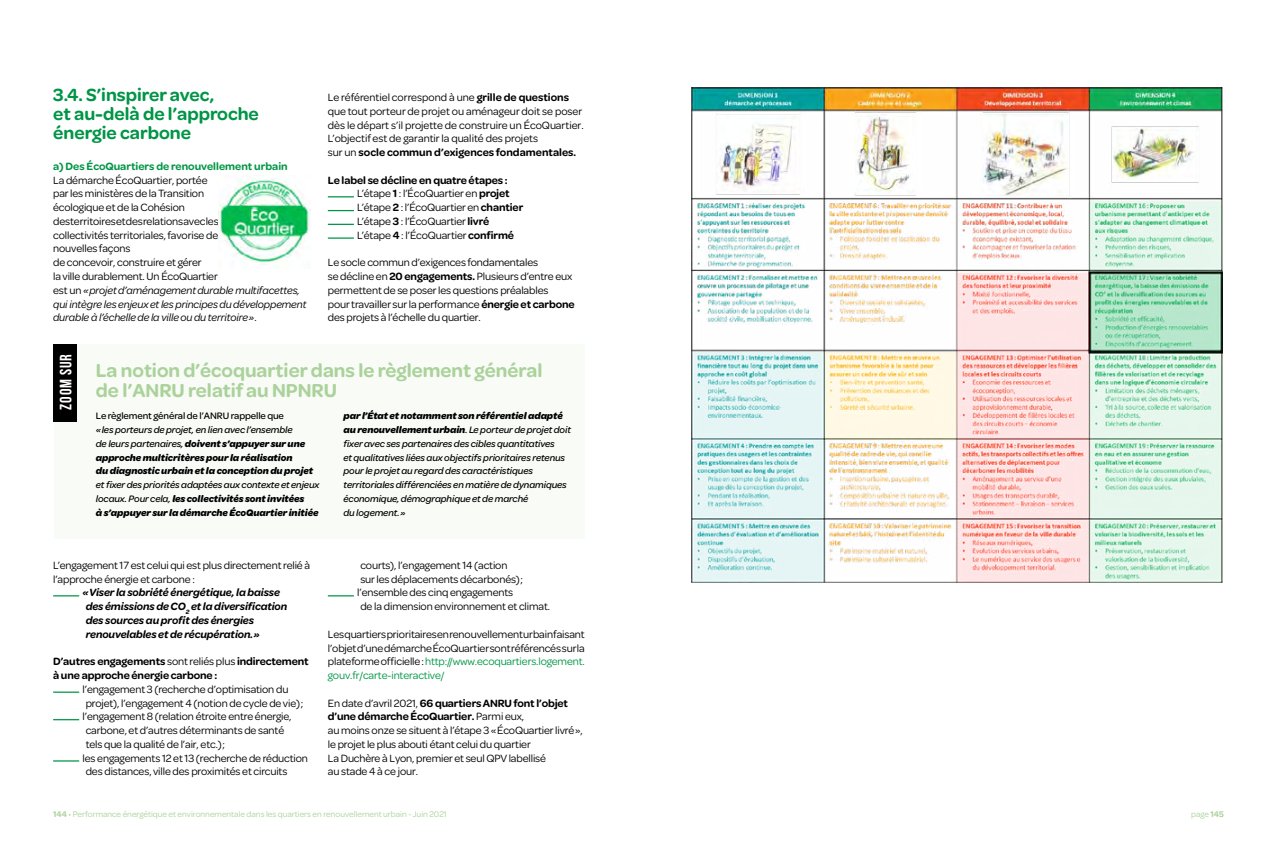
<style>
.page{position:relative;width:1276px;height:851px;background:#fff}
.page>*{position:absolute;margin:0;border:0;box-sizing:border-box;transform-origin:0 0}
.t1{font:600 20px/20px "Omnes";color:#aad29a}
.t2{font:600 18.75px/18.8px "Omnes";color:#009546}
.t3{font:700 16.38px "Bebas Neue";letter-spacing:.05em;color:#fff}
.t4{font:11.25px/13.8px "Omnes";letter-spacing:-.01em;color:#000}
.t5{font:italic 600 11.25px/13.8px "Omnes";letter-spacing:-.01em;color:#000}
.t6{font:600 11.25px/13.8px "Omnes";letter-spacing:-.01em;color:#000}
.t7{font:600 11.25px "Omnes";color:#009546}
.t8{font:italic 500 10px/13.8px "Omnes";letter-spacing:-.01em;color:#000}
.t9{font:italic 700 10px/13.8px "Omnes";letter-spacing:-.01em;color:#000}
.t10{font:500 10px "Omnes";letter-spacing:-.01em;color:#000}
.t11{font:8.75px "Omnes";color:#aad29a}
.s1{font-style:italic}
.s2{font-weight:600}
.s3{font-weight:500}
.s4{font-weight:700}
.s5{font-weight:400}
.s6{color:#009546}
</style>
<div class="page">
<img style="left:691px;top:87px;width:531px;height:495px">
<svg style="left:328px;top:196px;width:26px;height:1px"></svg>
<svg style="left:328px;top:210px;width:26px;height:1px"></svg>
<svg style="left:328px;top:224px;width:26px;height:1px"></svg>
<hr style="left:328px;top:237px;width:26px;height:2px;background:#009546">
<img style="left:219px;top:175px;width:91px;height:93px">
<div style="left:53px;top:344px;width:531px;height:194px;background:#f8fbf6"></div>
<div style="left:53px;top:344px;width:24px;height:77px;background:#000"></div>
<svg style="left:53px;top:595px;width:26px;height:1px"></svg>
<svg style="left:53px;top:691px;width:26px;height:1px"></svg>
<svg style="left:53px;top:719px;width:26px;height:1px"></svg>
<svg style="left:53px;top:760px;width:26px;height:1px"></svg>
<svg style="left:328px;top:595px;width:26px;height:1px"></svg>
<h2 class="t2" style="left:53px;top:84px;width:207px">3.4. S’inspirer avec,<br>et au-delà de l’approche énergie carbone</h2>
<p class="t7" style="left:53px;top:158px;width:236px">a) Des ÉcoQuartiers de renouvellement urbain</p>
<p class="t4" style="left:53px;top:172px;width:255px">La démarche ÉcoQuartier, portée<br>par les ministères de la Transition<br>écologique et de la Cohésion<br>des territoires et des relations avec les<br>collectivités territoriales, favorise de<br>nouvelles façons<br>de concevoir, construire et gérer<br>la ville durablement. Un ÉcoQuartier<br>est un <span class="s1">« projet d’aménagement durable multifacettes, qui intègre les enjeux et les principes du développement durable à l’échelle de la ville ou du territoire »</span>.</p>
<p class="t4" style="left:328px;top:90px;width:257px">Le référentiel correspond à une <span class="s2">grille de questions </span>que tout porteur de projet ou aménageur doit se poser dès le départ s’il projette de construire un ÉcoQuartier.<br>L’objectif est de garantir la qualité des projets<br>sur un <span class="s2">socle commun d’exigences fondamentales.</span></p>
<p class="t4" style="left:357px;top:172px;width:168px;text-indent:-29px"><span class="s2">Le label se décline en quatre étapes :<br></span>L’étape <span class="s2">1</span> : l’ÉcoQuartier en <span class="s2">projet </span>L’étape <span class="s2">2</span> : l’ÉcoQuartier en <span class="s2">chantier </span>L’étape <span class="s2">3</span> : l’ÉcoQuartier <span class="s2">livré </span>L’étape <span class="s2">4</span> : l’ÉcoQuartier <span class="s2">confirmé</span></p>
<p class="t4" style="left:328px;top:255px;width:248px">Le socle commun d’exigences fondamentales<br>se décline en <span class="s2">20 engagements.</span> Plusieurs d’entre eux permettent de se poser les questions préalables<br>pour travailler sur la performance <span class="s2">énergie et carbone </span>des projets à l’échelle du quartier.</p>
<h1 class="t1" style="left:96px;top:359px;width:448px">La notion d’écoquartier dans le règlement général de l’ANRU relatif au NPNRU</h1>
<p class="t10" style="left:96px;top:409px;width:190px">Le règlement général de l’ANRU rappelle que</p>
<p class="t9" style="left:96px;top:422px;width:219px"><span class="s3">« les porteurs de projet, en lien avec l’ensemble<br>de leurs partenaires,</span> doivent s’appuyer sur une approche multicritères pour la réalisation<br>du diagnostic urbain et la conception du projet</p>
<p class="t9" style="left:96px;top:477px;width:225px"><span class="s3">et fixer des priorités adaptées aux contexte et enjeux locaux. Pour cela,</span> les collectivités sont invitées<br>à s’appuyer sur la démarche ÉcoQuartier initiée</p>
<h3 class="t3" style="left:57px;top:409px;width:57px;rotate:-90deg">Zoom Sur</h3>
<p class="t8" style="left:343px;top:408px;width:229px"><span class="s4">par l’État et notamment son référentiel adapté au renouvellement urbain</span>. Le porteur de projet doit fixer avec ses partenaires des cibles quantitatives<br>et qualitatives liées aux objectifs prioritaires retenus pour le projet au regard des caractéristiques territoriales différenciées en matière de dynamiques économique, démographique et de marché<br>du logement. »</p>
<p class="t4" style="left:53px;top:557px;width:258px">L’engagement 17 est celui qui est plus directement relié à l’approche énergie et carbone :</p>
<p class="t5" style="left:83px;top:585px;width:206px">« Viser la sobriété énergétique, la baisse des émissions de CO<sub>2</sub> et la diversification des sources au profit des énergies renouvelables et de récupération. »</p>
<p class="t6" style="left:53px;top:653px;width:257px">D’autres engagements <span class="s5">sont reliés plus</span> indirectement à une approche énergie carbone :</p>
<p class="t4" style="left:83px;top:681px;width:227px">l’engagement 3 (recherche d’optimisation du projet), l’engagement 4 (notion de cycle de vie) ; l’engagement 8 (relation étroite entre énergie, carbone, et d’autres déterminants de santé<br>tels que la qualité de l’air, etc.) ;<br>les engagements 12 et 13 (recherche de réduction des distances, ville des proximités et circuits</p>
<p class="t4" style="left:357px;top:557px;width:194px">courts), l’engagement 14 (action<br>sur les déplacements décarbonés) ; l’ensemble des cinq engagements<br>de la dimension environnement et climat.</p>
<p class="t4" style="left:328px;top:626px;width:258px;text-align:justify">Les quartiers prioritaires en renouvellement urbain faisant l’objet d’une démarche ÉcoQuartier sont référencés sur la plateforme officielle : <span class="s6">http://www.ecoquartiers.logement. gouv.fr/carte-interactive/</span></p>
<p class="t4" style="left:328px;top:695px;width:256px">En date d’avril 2021, <span class="s2">66 quartiers ANRU font l’objet d’une démarche ÉcoQuartier.</span> Parmi eux,<br>au moins onze se situent à l’étape 3 « ÉcoQuartier livré », le projet le plus abouti étant celui du quartier<br>La Duchère à Lyon, premier et seul QPV labellisé<br>au stade 4 à ce jour.</p>
<p class="t11" style="left:53px;top:807px;width:395px"><span class="s2">144</span> • Performance énergétique et environnementale dans les quartiers en renouvellement urbain - Juin 2021</p>
<p class="t11" style="left:1191px;top:807px;width:34px">page <span class="s2">145</span></p>
</div>
